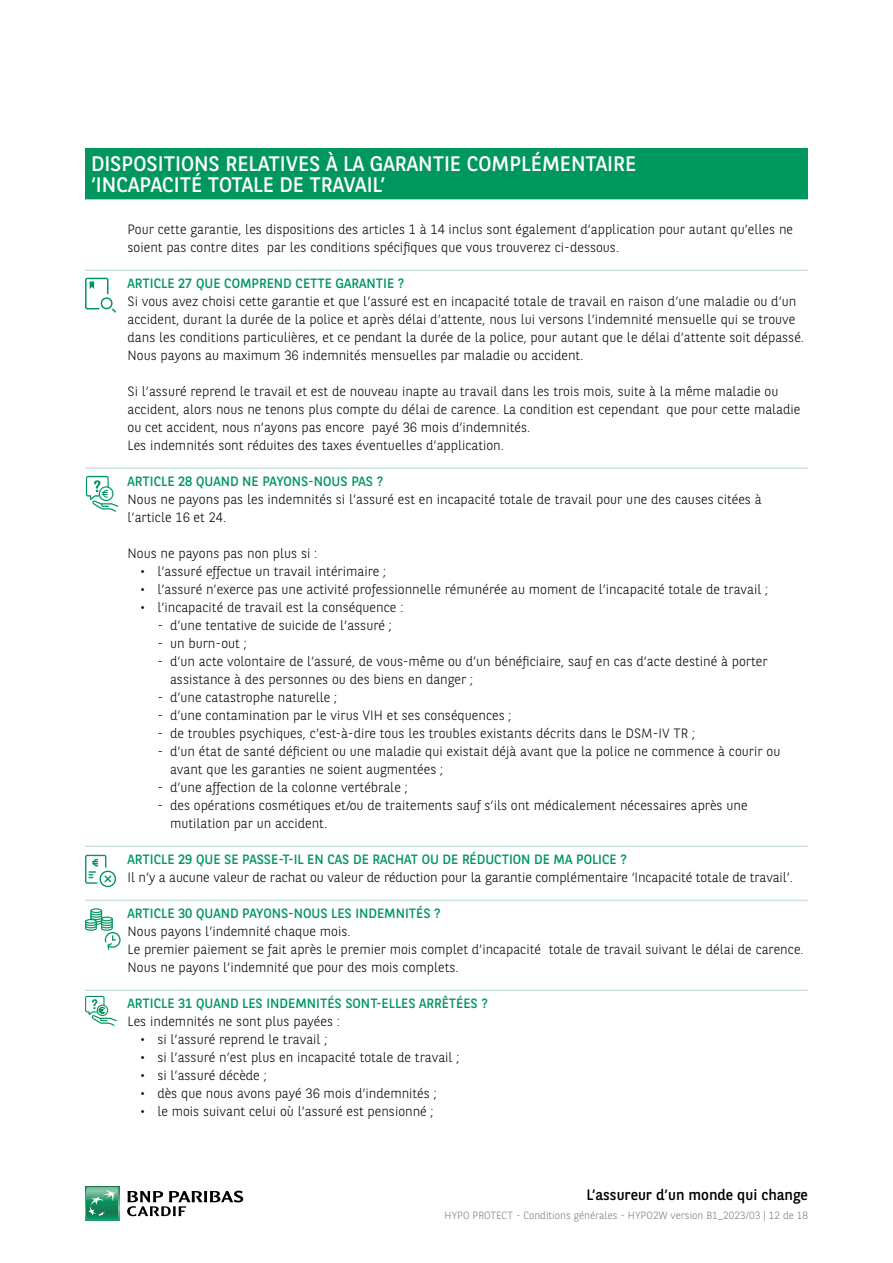
<style>
.page{position:relative;width:893px;height:1263px;background:#fff}
.page>*{position:absolute;margin:0;border:0;box-sizing:border-box;transform-origin:0 0}
.t1{font:21px/21px "BNPP Sans";color:#fff}
.t2{font:15px "BNPP Sans";color:#000}
.t3{font:300 13.5px/18px "BNPP Sans";color:#000}
.t4{font:13.5px "BNPP Sans";color:#00975f}
.t5{font:300 10.5px "BNPP Sans";color:#7c7b7b}
</style>
<div class="page">
<svg style="left:85px;top:1186px;width:34px;height:34px"></svg>
<svg style="left:86px;top:1187px;width:32px;height:32px"></svg>
<svg style="left:127px;top:1190px;width:116px;height:26px"></svg>
<hr style="left:85px;top:269px;width:723px;height:2px;background:#cde6d5">
<hr style="left:85px;top:467px;width:723px;height:2px;background:#cde6d5">
<hr style="left:85px;top:845px;width:723px;height:2px;background:#cde6d5">
<hr style="left:85px;top:899px;width:723px;height:2px;background:#cde6d5">
<hr style="left:85px;top:989px;width:723px;height:2px;background:#cde6d5">
<div style="left:85px;top:149px;width:723px;height:51px;background:#00975f"></div>
<hr style="left:85px;top:199px;width:723px;height:1px;background:#fff">
<svg style="left:85px;top:278px;width:31px;height:35px"></svg>
<svg style="left:86px;top:476px;width:33px;height:36px"></svg>
<svg style="left:85px;top:855px;width:31px;height:32px"></svg>
<svg style="left:85px;top:908px;width:36px;height:42px"></svg>
<svg style="left:85px;top:995px;width:32px;height:31px"></svg>
<h1 class="t1" style="left:91px;top:152px;width:547px">DISPOSITIONS RELATIVES À LA GARANTIE COMPLÉMENTAIRE ‘INCAPACITÉ TOTALE DE TRAVAIL’</h1>
<p class="t3" style="left:128px;top:220px;width:667px">Pour cette garantie, les dispositions des articles 1 à 14 inclus sont également d’application pour autant qu’elles ne soient pas contre dites par les conditions spécifiques que vous trouverez ci-dessous.</p>
<p class="t4" style="left:128px;top:274px;width:278px">ARTICLE 27 QUE COMPREND CETTE GARANTIE ?</p>
<p class="t3" style="left:128px;top:292px;width:678px">Si vous avez choisi cette garantie et que l’assuré est en incapacité totale de travail en raison d’une maladie ou d’un accident, durant la durée de la police et après délai d’attente, nous lui versons l’indemnité mensuelle qui se trouve dans les conditions particulières, et ce pendant la durée de la police, pour autant que le délai d’attente soit dépassé.<br>Nous payons au maximum 36 indemnités mensuelles par maladie ou accident.</p>
<p class="t3" style="left:128px;top:382px;width:674px">Si l’assuré reprend le travail et est de nouveau inapte au travail dans les trois mois, suite à la même maladie ou accident, alors nous ne tenons plus compte du délai de carence. La condition est cependant que pour cette maladie ou cet accident, nous n’ayons pas encore payé 36 mois d’indemnités.<br>Les indemnités sont réduites des taxes éventuelles d’application.</p>
<p class="t4" style="left:128px;top:472px;width:257px">ARTICLE 28 QUAND NE PAYONS-NOUS PAS ?</p>
<p class="t3" style="left:128px;top:490px;width:636px">Nous ne payons pas les indemnités si l’assuré est en incapacité totale de travail pour une des causes citées à l’article 16 et 24.</p>
<p class="t3" style="left:128px;top:544px;width:191px">Nous ne payons pas non plus si :</p>
<p class="t3" style="left:140px;top:562px;width:247px">• l’assuré effectue un travail intérimaire ;</p>
<p class="t3" style="left:140px;top:580px;width:629px">• l’assuré n’exerce pas une activité professionnelle rémunérée au moment de l’incapacité totale de travail ;</p>
<p class="t3" style="left:140px;top:598px;width:265px">• l’incapacité de travail est la conséquence :</p>
<p class="t3" style="left:157px;top:616px;width:236px">- d’une tentative de suicide de l’assuré ;</p>
<p class="t3" style="left:157px;top:634px;width:91px">- un burn-out ;</p>
<p class="t3" style="left:170px;top:652px;width:599px;text-indent:-13px">- d’un acte volontaire de l’assuré, de vous-même ou d’un bénéficiaire, sauf en cas d’acte destiné à porter assistance à des personnes ou des biens en danger ;</p>
<p class="t3" style="left:157px;top:688px;width:182px">- d’une catastrophe naturelle ;</p>
<p class="t3" style="left:157px;top:706px;width:356px">- d’une contamination par le virus VIH et ses conséquences ;</p>
<p class="t3" style="left:157px;top:724px;width:539px">- de troubles psychiques, c’est-à-dire tous les troubles existants décrits dans le DSM-IV TR ;</p>
<p class="t3" style="left:170px;top:742px;width:612px;text-indent:-13px">- d’un état de santé déficient ou une maladie qui existait déjà avant que la police ne commence à courir ou avant que les garanties ne soient augmentées ;</p>
<p class="t3" style="left:157px;top:778px;width:252px">- d’une affection de la colonne vertébrale ;</p>
<p class="t3" style="left:170px;top:796px;width:579px;text-indent:-13px">- des opérations cosmétiques et/ou de traitements sauf s’ils ont médicalement nécessaires après une mutilation par un accident.</p>
<p class="t4" style="left:128px;top:850px;width:501px">ARTICLE 29 QUE SE PASSE-T-IL EN CAS DE RACHAT OU DE RÉDUCTION DE MA POLICE ?</p>
<p class="t3" style="left:128px;top:868px;width:667px">Il n’y a aucune valeur de rachat ou valeur de réduction pour la garantie complémentaire ‘Incapacité totale de travail’.</p>
<p class="t4" style="left:128px;top:904px;width:315px">ARTICLE 30 QUAND PAYONS-NOUS LES INDEMNITÉS ?</p>
<p class="t3" style="left:128px;top:922px;width:678px">Nous payons l’indemnité chaque mois.<br>Le premier paiement se fait après le premier mois complet d’incapacité totale de travail suivant le délai de carence.<br>Nous ne payons l’indemnité que pour des mois complets.</p>
<p class="t4" style="left:128px;top:994px;width:362px">ARTICLE 31 QUAND LES INDEMNITÉS SONT-ELLES ARRÊTÉES ?</p>
<p class="t3" style="left:128px;top:1012px;width:214px">Les indemnités ne sont plus payées :</p>
<p class="t3" style="left:140px;top:1030px;width:189px">• si l’assuré reprend le travail ;</p>
<p class="t3" style="left:140px;top:1048px;width:321px">• si l’assuré n’est plus en incapacité totale de travail ;</p>
<p class="t3" style="left:140px;top:1066px;width:128px">• si l’assuré décède ;</p>
<p class="t3" style="left:140px;top:1084px;width:298px">• dès que nous avons payé 36 mois d’indemnités ;</p>
<p class="t3" style="left:140px;top:1102px;width:295px">• le mois suivant celui où l’assuré est pensionné ;</p>
<p class="t2" style="left:586px;top:1184px;width:223px">L’assureur d’un monde qui change</p>
<p class="t5" style="left:445px;top:1208px;width:365px">HYPO PROTECT - Conditions générales - HYPO2W version B1_2023/03 | 12 de 18</p>
</div>
